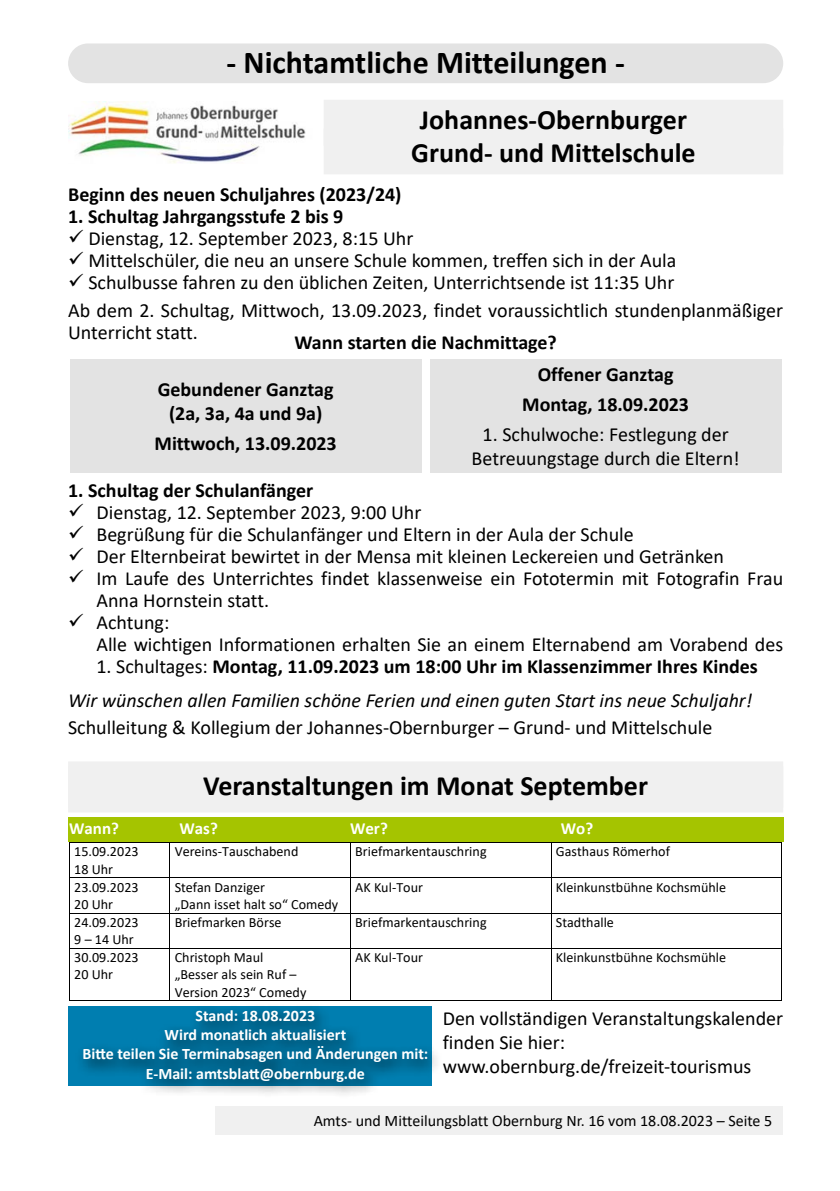
<style>
.page{position:relative;width:840px;height:1191px;background:#fff}
.page>*{position:absolute;margin:0;border:0;box-sizing:border-box;transform-origin:0 0}
.t1{font:700 32px "Calibri";color:#000}
.t2{font:700 28px/33.6px "Calibri";color:#000;text-align:center}
.t3{font:700 22.6px "Calibri";color:#000}
.t4{font:20px/24px "Calibri";color:#000}
.t5{font:700 20px/24px "Calibri";color:#000;text-align:center}
.t6{font:italic 20px/33.4px "Calibri";color:#000;text-align:right}
.t7{font:700 17px "Calibri";letter-spacing:.005em;color:#fff}
.t8{font:700 16px/19.2px "Calibri";color:#fff;text-align:center}
.t9{font:16px "Calibri";color:#000}
.t10{font:14px/17.4px "Calibri";color:#000}
.s1{font-style:normal}
.s2{font-weight:700;font-style:normal}
</style>
<div class="page">
<div style="left:215px;top:1106px;width:567px;height:28px;background:#f0f0f0"></div>
<div style="left:323px;top:100px;width:459px;height:46px;background:#f0f0f0"></div>
<div style="left:323px;top:128px;width:459px;height:46px;background:#f0f0f0"></div>
<div style="left:68px;top:766px;width:714px;height:46px;background:#f0f0f0"></div>
<div style="left:68px;top:761px;width:714px;height:46px;background:#f0f0f0"></div>
<div style="left:68px;top:43px;width:714px;height:40px;background:#e3e3e3;border-radius:20px"></div>
<img style="left:68px;top:104px;width:238px;height:59px">
<div style="left:70px;top:359px;width:351px;height:113px;background:#e3e3e3"></div>
<div style="left:429px;top:359px;width:352px;height:113px;background:#e3e3e3"></div>
<div style="left:68px;top:817px;width:106px;height:25px;background:#a5c400"></div>
<div style="left:174px;top:817px;width:171px;height:25px;background:#a5c400"></div>
<div style="left:345px;top:817px;width:210px;height:25px;background:#a5c400"></div>
<div style="left:555px;top:817px;width:227px;height:25px;background:#a5c400"></div>
<hr style="left:70px;top:842px;width:99px;height:1px;background:#000">
<hr style="left:175px;top:842px;width:170px;height:1px;background:#000">
<hr style="left:350px;top:842px;width:200px;height:1px;background:#000">
<hr style="left:556px;top:842px;width:225px;height:1px;background:#000">
<hr style="left:69px;top:843px;width:1px;height:34px;background:#000">
<hr style="left:169px;top:843px;width:1px;height:34px;background:#000">
<hr style="left:350px;top:843px;width:1px;height:34px;background:#000">
<hr style="left:550px;top:843px;width:1px;height:34px;background:#000">
<hr style="left:781px;top:843px;width:1px;height:34px;background:#000">
<hr style="left:70px;top:877px;width:99px;height:1px;background:#000">
<hr style="left:170px;top:877px;width:180px;height:1px;background:#000">
<hr style="left:350px;top:877px;width:200px;height:1px;background:#000">
<hr style="left:551px;top:877px;width:230px;height:1px;background:#000">
<hr style="left:69px;top:878px;width:1px;height:34px;background:#000">
<hr style="left:169px;top:878px;width:1px;height:34px;background:#000">
<hr style="left:350px;top:878px;width:1px;height:34px;background:#000">
<hr style="left:550px;top:878px;width:1px;height:34px;background:#000">
<hr style="left:781px;top:878px;width:1px;height:34px;background:#000">
<hr style="left:70px;top:912px;width:99px;height:1px;background:#000">
<hr style="left:170px;top:912px;width:180px;height:1px;background:#000">
<hr style="left:350px;top:912px;width:200px;height:1px;background:#000">
<hr style="left:551px;top:912px;width:230px;height:1px;background:#000">
<hr style="left:69px;top:913px;width:1px;height:35px;background:#000">
<hr style="left:169px;top:913px;width:1px;height:35px;background:#000">
<hr style="left:350px;top:913px;width:1px;height:35px;background:#000">
<hr style="left:550px;top:913px;width:1px;height:35px;background:#000">
<hr style="left:781px;top:913px;width:1px;height:35px;background:#000">
<hr style="left:70px;top:948px;width:99px;height:1px;background:#000">
<hr style="left:170px;top:948px;width:180px;height:1px;background:#000">
<hr style="left:350px;top:948px;width:200px;height:1px;background:#000">
<hr style="left:551px;top:948px;width:230px;height:1px;background:#000">
<hr style="left:69px;top:948px;width:1px;height:52px;background:#000">
<hr style="left:70px;top:1000px;width:99px;height:1px;background:#000">
<hr style="left:169px;top:948px;width:1px;height:52px;background:#000">
<hr style="left:170px;top:1000px;width:180px;height:1px;background:#000">
<hr style="left:350px;top:948px;width:1px;height:52px;background:#000">
<hr style="left:350px;top:1000px;width:200px;height:1px;background:#000">
<hr style="left:550px;top:948px;width:1px;height:52px;background:#000">
<hr style="left:551px;top:1000px;width:230px;height:1px;background:#000">
<hr style="left:781px;top:948px;width:1px;height:52px;background:#000">
<div style="left:75px;top:1002px;width:369px;height:97px;background:#000;opacity:.85"></div>
<h1 class="t1" style="left:226px;top:40px;width:399px">- Nichtamtliche Mitteilungen -</h1>
<h2 class="t2" style="left:411px;top:102px;width:286px">Johannes-Obernburger<br>Grund- und Mittelschule</h2>
<p class="t5" style="left:68px;top:182px;width:335px">Beginn des neuen Schuljahres (2023/24)</p>
<p class="t5" style="left:68px;top:204px;width:277px">1. Schultag Jahrgangsstufe 2 bis 9</p>
<p class="t4" style="left:68px;top:226px;width:346px">✓ Dienstag, 12. September 2023, 8:15 Uhr</p>
<p class="t4" style="left:68px;top:248px;width:609px">✓ Mittelschüler, die neu an unsere Schule kommen, treffen sich in der Aula</p>
<p class="t4" style="left:68px;top:268px;width:716px;line-height:27.6px">✓ Schulbusse fahren zu den üblichen Zeiten, Unterrichtsende ist 11:35 Uhr<br>Ab dem 2. Schultag, Mittwoch, 13.09.2023, findet voraussichtlich stundenplanmäßiger</p>
<p class="t4" style="left:68px;top:320px;width:131px">Unterricht statt.</p>
<p class="t5" style="left:294px;top:330px;width:264px">Wann starten die Nachmittage?</p>
<p class="t5" style="left:158px;top:377px;width:177px">Gebundener Ganztag (2a, 3a, 4a und 9a)</p>
<p class="t5" style="left:154px;top:431px;width:184px">Mittwoch, 13.09.2023</p>
<p class="t5" style="left:522px;top:360px;width:168px;line-height:29.6px">Offener Ganztag<br>Montag, 18.09.2023</p>
<p class="t4" style="left:471px;top:421px;width:269px;text-align:center">1. Schulwoche: Festlegung der<br>Betreuungstage durch die Eltern!</p>
<p class="t5" style="left:68px;top:478px;width:246px">1. Schultag der Schulanfänger</p>
<p class="t4" style="left:68px;top:500px;width:354px">✓ Dienstag, 12. September 2023, 9:00 Uhr</p>
<p class="t4" style="left:68px;top:522px;width:567px">✓ Begrüßung für die Schulanfänger und Eltern in der Aula der Schule</p>
<p class="t4" style="left:68px;top:544px;width:657px">✓ Der Elternbeirat bewirtet in der Mensa mit kleinen Leckereien und Getränken</p>
<p class="t4" style="left:96px;top:567px;width:687px;line-height:22px;text-indent:-28px">✓ Im Laufe des Unterrichtes findet klassenweise ein Fototermin mit Fotografin Frau<br>Anna Hornstein statt.</p>
<p class="t4" style="left:96px;top:611px;width:687px;line-height:22px;text-indent:-28px">✓ Achtung:<br>Alle wichtigen Informationen erhalten Sie an einem Elternabend am Vorabend des</p>
<p class="t6" style="left:68px;top:649px;width:691px"><span class="s1">1. Schultages:</span> <span class="s2">Montag, 11.09.2023 um 18:00 Uhr im Klassenzimmer Ihres Kindes<br></span>Wir wünschen allen Familien schöne Ferien und einen guten Start ins neue Schuljahr!</p>
<p class="t4" style="left:68px;top:715px;width:645px">Schulleitung &amp; Kollegium der Johannes-Obernburger – Grund- und Mittelschule</p>
<h2 class="t2" style="left:203px;top:769px;width:446px">Veranstaltungen im Monat September</h2>
<p class="t3" style="left:94px;top:760px;width:363px">Veranstaltungen im Monat September</p>
<p class="t7" style="left:69px;top:816px;width:51px">Wann?</p>
<p class="t7" style="left:179px;top:816px;width:40px">Was?</p>
<p class="t7" style="left:350px;top:816px;width:39px">Wer?</p>
<p class="t7" style="left:560px;top:816px;width:34px">Wo?</p>
<p class="t10" style="left:74px;top:842px;width:66px">15.09.2023<br>18 Uhr</p>
<p class="t10" style="left:175px;top:842px;width:125px">Vereins-Tauschabend</p>
<p class="t10" style="left:355px;top:842px;width:133px">Briefmarkentauschring</p>
<p class="t10" style="left:555px;top:842px;width:115px">Gasthaus Römerhof</p>
<p class="t10" style="left:74px;top:878px;width:66px">23.09.2023<br>20 Uhr</p>
<p class="t10" style="left:175px;top:878px;width:165px">Stefan Danziger<br>„Dann isset halt so“ Comedy</p>
<p class="t10" style="left:355px;top:878px;width:69px">AK Kul-Tour</p>
<p class="t10" style="left:555px;top:878px;width:172px">Kleinkunstbühne Kochsmühle</p>
<p class="t10" style="left:74px;top:913px;width:66px">24.09.2023<br>9 – 14 Uhr</p>
<p class="t10" style="left:175px;top:913px;width:108px">Briefmarken Börse</p>
<p class="t10" style="left:355px;top:913px;width:133px">Briefmarkentauschring</p>
<p class="t10" style="left:555px;top:913px;width:59px">Stadthalle</p>
<p class="t10" style="left:74px;top:948px;width:66px">30.09.2023<br>20 Uhr</p>
<p class="t10" style="left:175px;top:948px;width:133px">Christoph Maul „Besser als sein Ruf –<br>Version 2023“ Comedy</p>
<p class="t10" style="left:355px;top:948px;width:69px">AK Kul-Tour</p>
<p class="t10" style="left:555px;top:948px;width:172px">Kleinkunstbühne Kochsmühle</p>
<p class="t8" style="left:82px;top:1005px;width:347px">Stand: 18.08.2023<br>Wird monatlich aktualisiert<br>Bitte teilen Sie Terminabsagen und Änderungen mit:<br>E-Mail: amtsblatt@obernburg.de</p>
<p class="t4" style="left:442px;top:1005px;width:342px">Den vollständigen Veranstaltungskalender finden Sie hier: www.obernburg.de/freizeit-tourismus</p>
<p class="t9" style="left:313px;top:1109px;width:460px">Amts- und Mitteilungsblatt Obernburg Nr. 16 vom 18.08.2023 – Seite 5</p>
</div>
